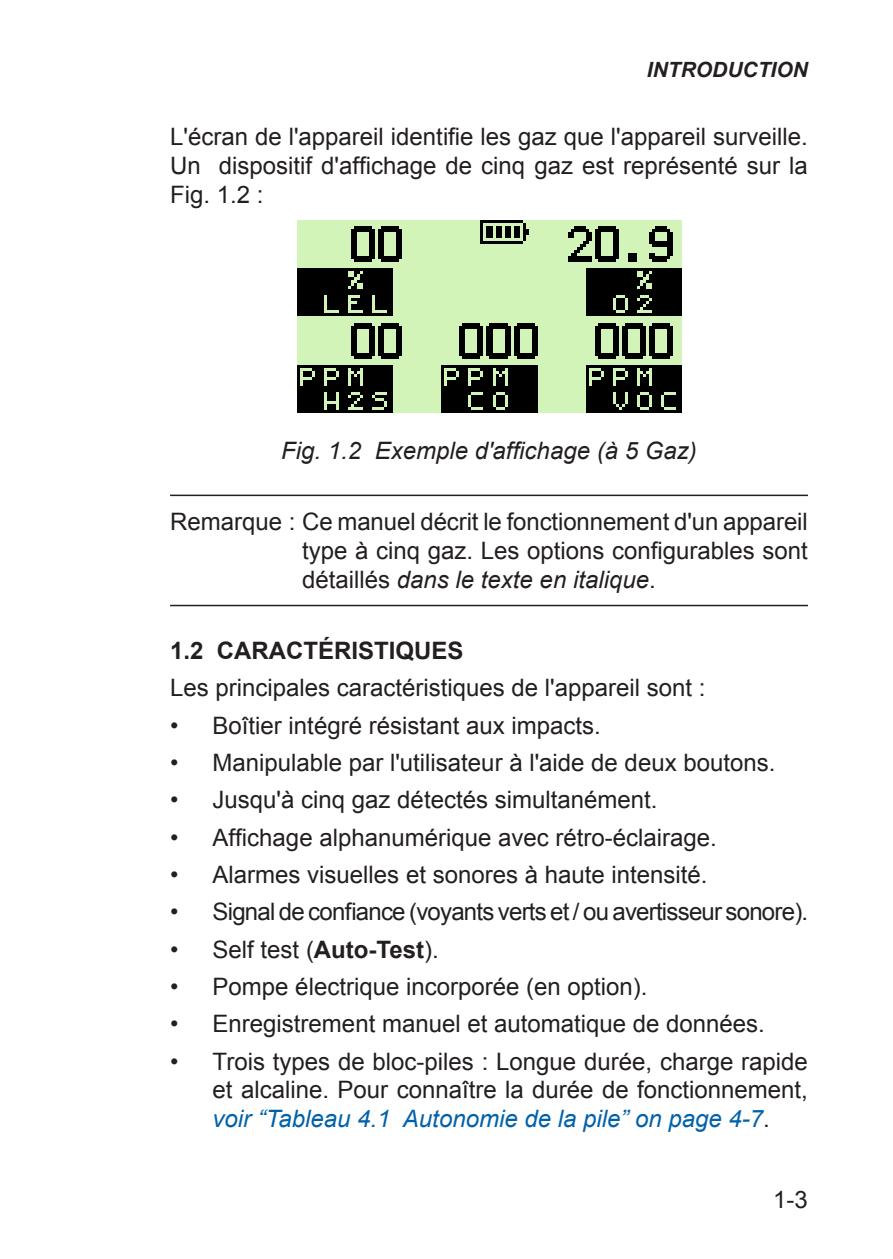
<style>
.page{position:relative;width:893px;height:1259px;background:#fff}
.page>*{position:absolute;margin:0;border:0;box-sizing:border-box;transform-origin:0 0}
.Note{font:24px/28.8px "Arial";color:#231f20;text-align:justify}
.Body_first{font:24px/28.8px "Arial";color:#231f20;text-align:justify}
.Note-2{font:24px "Arial";letter-spacing:-.03em;color:#231f20}
.Figure{font:italic 24px "Arial";color:#231f20}
.Heading_2{font:700 24px "Arial";color:#231f20}
.t1{font:italic 700 21px "Arial";color:#231f20}
.s1{font-style:italic}
.s2{font-weight:700}
.s3{font-style:italic;color:#0161aa}
</style>
<div class="page">
<hr style="left:170px;top:494px;width:638px;height:2px;background:#231f20">
<hr style="left:170px;top:605px;width:638px;height:1px;background:#231f20">
<img style="left:297px;top:221px;width:384px;height:192px">
<p class="t1" style="left:647px;top:55px;width:162px">INTRODUCTION</p>
<p class="Body_first" style="left:170px;top:122px;width:639px">L'écran de l'appareil identifie les gaz que l'appareil surveille.<br>Un dispositif d'affichage de cinq gaz est représenté sur la Fig. 1.2 :</p>
<p class="Figure" style="left:281px;top:435px;width:417px">Fig. 1.2 Exemple d'affichage (à 5 Gaz)</p>
<p class="Note" style="left:302px;top:507px;width:507px;text-indent:-132px">Remarque : Ce manuel décrit le fonctionnement d'un appareil type à cinq gaz. Les options configurables sont détaillés <span class="s1">dans le texte en italique</span>.</p>
<p class="Heading_2" style="left:170px;top:634px;width:295px">1.2 CARACTÉRISTIQUES</p>
<p class="Body_first" style="left:170px;top:674px;width:537px">Les principales caractéristiques de l'appareil sont :</p>
<p class="Note" style="left:170px;top:711px;width:432px">• Boîtier intégré résistant aux impacts.</p>
<p class="Note" style="left:170px;top:748px;width:607px">• Manipulable par l'utilisateur à l'aide de deux boutons.</p>
<p class="Note" style="left:170px;top:786px;width:489px">• Jusqu'à cinq gaz détectés simultanément.</p>
<p class="Note" style="left:170px;top:823px;width:548px">• Affichage alphanumérique avec rétro-éclairage.</p>
<p class="Note" style="left:170px;top:860px;width:539px">• Alarmes visuelles et sonores à haute intensité.</p>
<p class="Note-2" style="left:170px;top:896px;width:640px">• Signal de confiance (voyants verts et / ou avertisseur sonore).</p>
<p class="Note" style="left:170px;top:935px;width:270px">• Self test (<span class="s2">Auto-Test</span>).</p>
<p class="Note" style="left:170px;top:972px;width:479px">• Pompe électrique incorporée (en option).</p>
<p class="Note" style="left:170px;top:1009px;width:596px">• Enregistrement manuel et automatique de données.</p>
<p class="Note" style="left:213px;top:1047px;width:597px;text-indent:-43px">• Trois types de bloc-piles : Longue durée, charge rapide et alcaline. Pour connaître la durée de fonctionnement, <span class="s3">voir “Tableau 4.1 Autonomie de la pile” on page 4-7</span>.</p>
<p class="Note" style="left:773px;top:1185px;width:36px">1-3</p>
</div>
